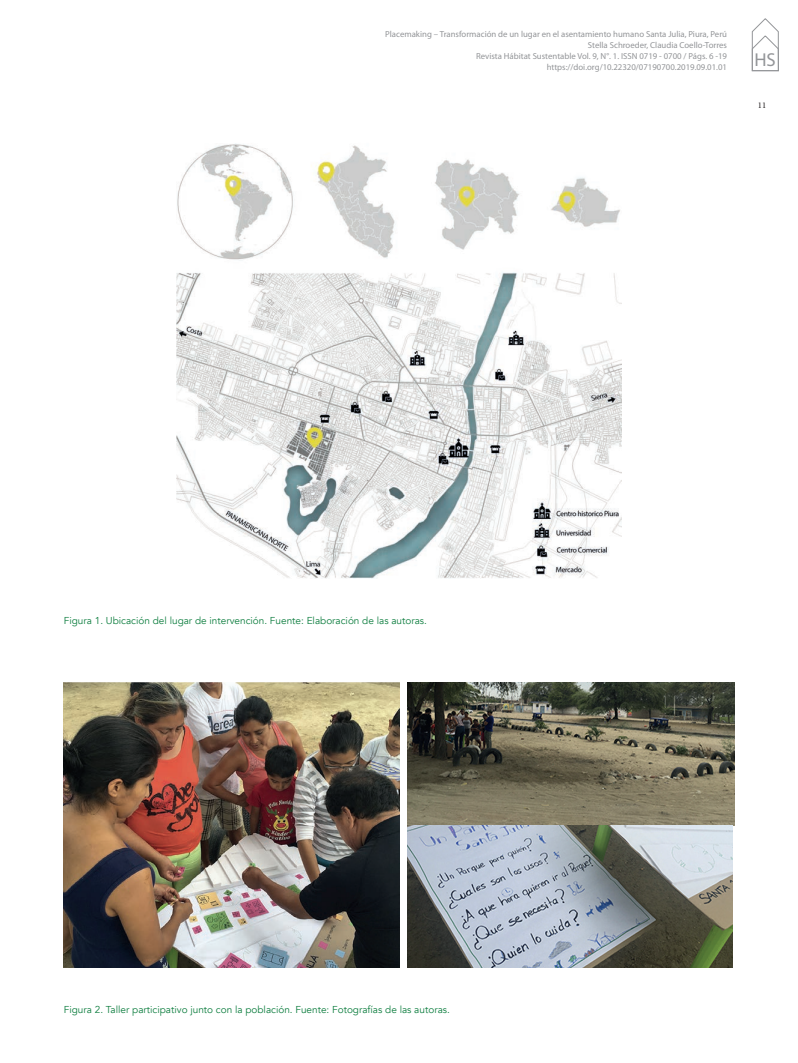
<style>
.page{position:relative;width:798px;height:1063px;background:#fff}
.page>*{position:absolute;margin:0;border:0;box-sizing:border-box;transform-origin:0 0}
.t1{font:18.75px "Myriad Pro";color:#939598}
.t2{font:10px "Avenir";color:#0c7d3e}
.t3{font:8.75px/11.2px "Myriad Pro";color:#939598;text-align:right}
.t4{font:8.75px "Minion Pro";color:#231f20}
</style>
<div class="page">
<svg style="left:751px;top:18px;width:27px;height:53px"></svg>
<img style="left:176px;top:143px;width:445px;height:436px">
<img style="left:64px;top:683px;width:335px;height:285px">
<img style="left:407px;top:683px;width:326px;height:285px">
<p class="t3" style="left:385px;top:28px;width:343px">Placemaking – Transformación de un lugar en el asentamiento humano Santa Julia, Piura, Perú Stella Schroeder, Claudia Coello-Torres<br>Revista Hábitat Sustentable Vol. 9, N°. 1. ISSN 0719 - 0700 / Págs. 6 -19 https://doi.org/10.22320/07190700.2019.09.01.01</p>
<h1 class="t1" style="left:754px;top:48px;width:23px">HS</h1>
<p class="t4" style="left:757px;top:99px;width:10px">11</p>
<p class="t2" style="left:64px;top:615px;width:364px">Figura 1. Ubicación del lugar de intervención. Fuente: Elaboración de las autoras.</p>
<p class="t2" style="left:64px;top:1004px;width:387px">Figura 2. Taller participativo junto con la población. Fuente: Fotografías de las autoras.</p>
</div>
